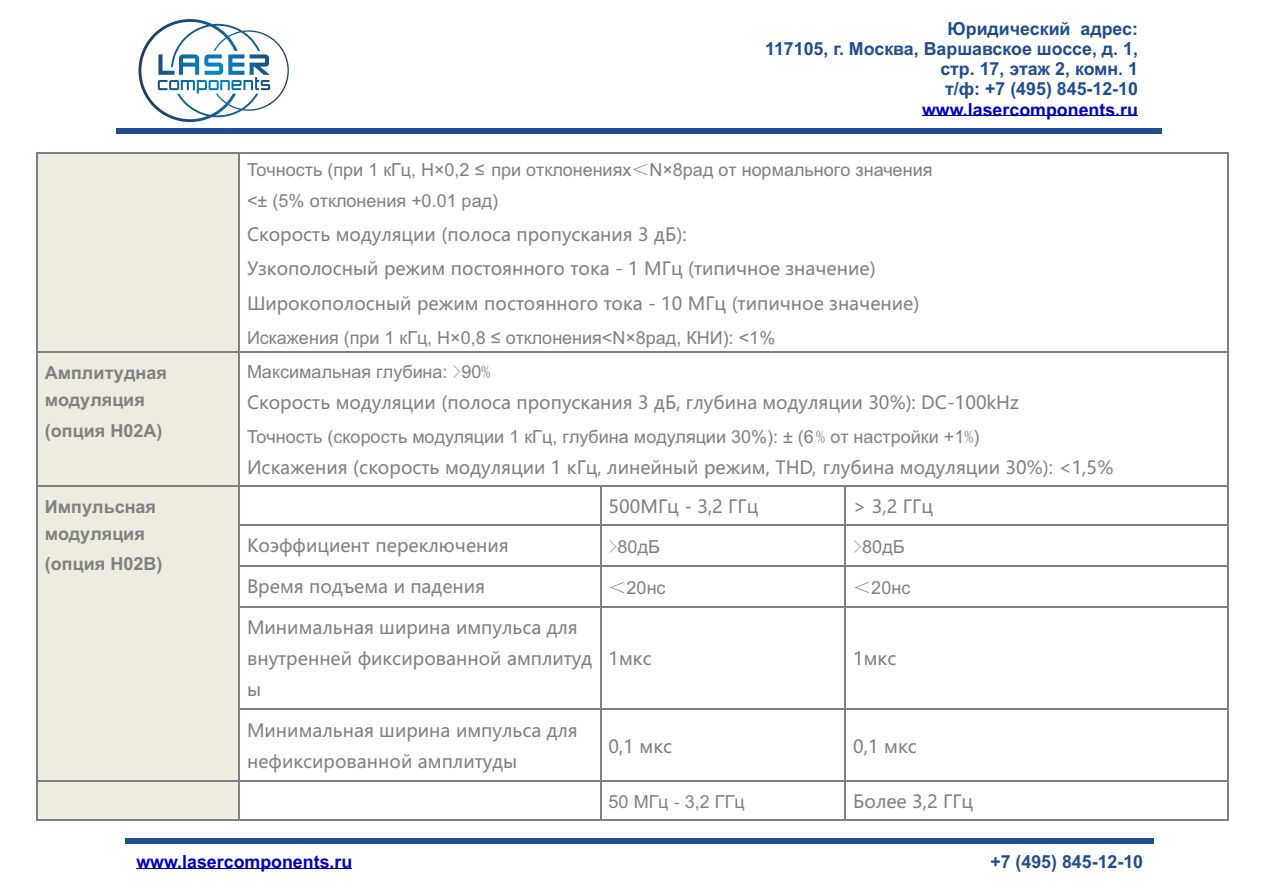
<style>
.page{position:relative;width:1263px;height:893px;background:#fff}
.page>*{position:absolute;margin:0;border:0;box-sizing:border-box;transform-origin:0 0}
.t1{font:18px/30.9px "Microsoft Ya Hei";color:#808080}
.t2{font:18px/31.3px "Arial";color:#808080}
.t3{font:700 18px/20.1px "Arial";color:#1f4d8f;text-align:right}
.t4{font:700 18px/27px "Arial";color:#808080}
.t5{font:700 18px "Arial";color:#0000c4}
.s1{font-family:"Sim Sun"}
.s2{font-family:"Calibri"}
</style>
<div class="page">
<svg style="left:138px;top:19px;width:151px;height:103px"></svg>
<hr style="left:922px;top:116px;width:216px;height:1px;background:#0000c4">
<div style="left:117px;top:128px;width:1045px;height:6px;background:#1f4d8f"></div>
<div style="left:125px;top:838px;width:1028px;height:5px;background:#1f4d8f"></div>
<hr style="left:136px;top:868px;width:216px;height:1px;background:#0000c4">
<div style="left:38px;top:154px;width:201px;height:198px;background:#eeece1"></div>
<hr style="left:37px;top:153px;width:202px;height:1px;background:#808080">
<hr style="left:240px;top:153px;width:987px;height:1px;background:#808080">
<hr style="left:36px;top:154px;width:1px;height:198px;background:#808080">
<hr style="left:239px;top:154px;width:1px;height:198px;background:#808080">
<hr style="left:1227px;top:154px;width:1px;height:198px;background:#808080">
<div style="left:38px;top:353px;width:201px;height:132px;background:#eeece1"></div>
<hr style="left:37px;top:352px;width:202px;height:1px;background:#808080">
<hr style="left:240px;top:352px;width:987px;height:1px;background:#808080">
<hr style="left:36px;top:353px;width:1px;height:132px;background:#808080">
<hr style="left:239px;top:353px;width:1px;height:132px;background:#808080">
<hr style="left:1227px;top:353px;width:1px;height:132px;background:#808080">
<div style="left:38px;top:486px;width:201px;height:294px;background:#eeece1"></div>
<hr style="left:37px;top:485px;width:202px;height:1px;background:#808080">
<hr style="left:240px;top:485px;width:360px;height:1px;background:#808080">
<hr style="left:601px;top:485px;width:243px;height:1px;background:#808080">
<hr style="left:846px;top:485px;width:381px;height:1px;background:#808080">
<hr style="left:36px;top:486px;width:1px;height:38px;background:#808080">
<hr style="left:239px;top:486px;width:1px;height:38px;background:#808080">
<hr style="left:600px;top:486px;width:1px;height:38px;background:#808080">
<hr style="left:844px;top:486px;width:2px;height:38px;background:#808080">
<hr style="left:1227px;top:486px;width:1px;height:38px;background:#808080">
<hr style="left:240px;top:524px;width:360px;height:1px;background:#808080">
<hr style="left:601px;top:524px;width:243px;height:1px;background:#808080">
<hr style="left:846px;top:524px;width:381px;height:1px;background:#808080">
<hr style="left:36px;top:526px;width:1px;height:39px;background:#808080">
<hr style="left:239px;top:526px;width:1px;height:39px;background:#808080">
<hr style="left:600px;top:526px;width:1px;height:39px;background:#808080">
<hr style="left:844px;top:526px;width:2px;height:39px;background:#808080">
<hr style="left:1227px;top:526px;width:1px;height:39px;background:#808080">
<hr style="left:240px;top:565px;width:360px;height:1px;background:#808080">
<hr style="left:601px;top:565px;width:243px;height:1px;background:#808080">
<hr style="left:846px;top:565px;width:381px;height:1px;background:#808080">
<hr style="left:36px;top:567px;width:1px;height:39px;background:#808080">
<hr style="left:239px;top:567px;width:1px;height:39px;background:#808080">
<hr style="left:600px;top:567px;width:1px;height:39px;background:#808080">
<hr style="left:844px;top:567px;width:2px;height:39px;background:#808080">
<hr style="left:1227px;top:567px;width:1px;height:39px;background:#808080">
<hr style="left:240px;top:606px;width:360px;height:1px;background:#808080">
<hr style="left:601px;top:606px;width:243px;height:1px;background:#808080">
<hr style="left:846px;top:606px;width:381px;height:1px;background:#808080">
<hr style="left:36px;top:608px;width:1px;height:101px;background:#808080">
<hr style="left:239px;top:608px;width:1px;height:101px;background:#808080">
<hr style="left:600px;top:608px;width:1px;height:101px;background:#808080">
<hr style="left:844px;top:608px;width:2px;height:101px;background:#808080">
<hr style="left:1227px;top:608px;width:1px;height:101px;background:#808080">
<hr style="left:240px;top:709px;width:360px;height:1px;background:#808080">
<hr style="left:601px;top:709px;width:243px;height:1px;background:#808080">
<hr style="left:846px;top:709px;width:381px;height:1px;background:#808080">
<hr style="left:36px;top:711px;width:1px;height:70px;background:#808080">
<hr style="left:239px;top:711px;width:1px;height:70px;background:#808080">
<hr style="left:600px;top:711px;width:1px;height:70px;background:#808080">
<hr style="left:844px;top:711px;width:2px;height:70px;background:#808080">
<hr style="left:1227px;top:711px;width:1px;height:70px;background:#808080">
<div style="left:38px;top:782px;width:201px;height:37px;background:#eeece1"></div>
<hr style="left:37px;top:781px;width:202px;height:1px;background:#808080">
<hr style="left:240px;top:781px;width:360px;height:1px;background:#808080">
<hr style="left:601px;top:781px;width:243px;height:1px;background:#808080">
<hr style="left:846px;top:781px;width:381px;height:1px;background:#808080">
<hr style="left:36px;top:782px;width:1px;height:37px;background:#808080">
<hr style="left:37px;top:819px;width:202px;height:2px;background:#808080">
<hr style="left:239px;top:782px;width:1px;height:37px;background:#808080">
<hr style="left:240px;top:819px;width:360px;height:2px;background:#808080">
<hr style="left:600px;top:782px;width:1px;height:37px;background:#808080">
<hr style="left:601px;top:819px;width:243px;height:2px;background:#808080">
<hr style="left:844px;top:782px;width:2px;height:37px;background:#808080">
<hr style="left:846px;top:819px;width:381px;height:2px;background:#808080">
<hr style="left:1227px;top:782px;width:1px;height:37px;background:#808080">
<p class="t3" style="left:765px;top:20px;width:374px">Юридический адрес:<br>117105, г. Москва, Варшавское шоссе, д. 1, стр. 17, этаж 2, комн. 1<br>т/ф: +7 (495) 845-12-10</p>
<p class="t5" style="left:922px;top:102px;width:217px">www.lasercomponents.ru</p>
<p class="t4" style="left:45px;top:361px;width:123px">Амплитудная модуляция</p>
<p class="t4" style="left:45px;top:418px;width:119px">(опция H02A)</p>
<p class="t4" style="left:45px;top:495px;width:113px">Импульсная модуляция</p>
<p class="t4" style="left:45px;top:552px;width:119px">(опция H02B)</p>
<p class="t2" style="left:247px;top:155px;width:687px">Точность (при 1 кГц, Н×0,2 ≤ при отклонениях<span class="s1">＜</span>N×8рад от нормального значения &lt;± (5% отклонения +0.01 рад)</p>
<p class="t1" style="left:247px;top:219px;width:674px;line-height:34.3px">Скорость модуляции (полоса пропускания 3 дБ):<br>Узкополосный режим постоянного тока - 1 МГц (типичное значение)<br>Широкополосный режим постоянного тока - 10 МГц (типичное значение)</p>
<p class="t2" style="left:247px;top:324px;width:530px">Искажения (при 1 кГц, Н×0,8 ≤ отклонения&lt;N×8рад, КНИ): &lt;1%</p>
<p class="t2" style="left:247px;top:358px;width:245px">Максимальная глубина: <span class="s1">&gt;</span>90<span class="s1">%</span></p>
<p class="t1" style="left:247px;top:389px;width:773px">Скорость модуляции (полоса пропускания 3 дБ, глубина модуляции 30%): DC-100kHz</p>
<p class="t2" style="left:247px;top:422px;width:734px">Точность (скорость модуляции 1 кГц, глубина модуляции 30%): ± (6<span class="s1">%</span> от настройки +1<span class="s1">%</span>)</p>
<p class="t1" style="left:247px;top:453px;width:868px">Искажения (скорость модуляции 1 кГц, линейный режим, THD, глубина модуляции 30%): &lt;1,5%</p>
<p class="t1" style="left:608px;top:492px;width:152px">500МГц - 3,2 ГГц</p>
<p class="t1" style="left:853px;top:492px;width:82px">&gt; 3,2 ГГц</p>
<p class="t1" style="left:247px;top:532px;width:263px">Коэффициент переключения</p>
<p class="t2" style="left:608px;top:533px;width:53px"><span class="s1">&gt;</span>80дБ</p>
<p class="t2" style="left:853px;top:533px;width:53px"><span class="s1">&gt;</span>80дБ</p>
<p class="t1" style="left:247px;top:573px;width:240px">Время подъема и падения</p>
<p class="t2" style="left:608px;top:574px;width:59px"><span class="s1">＜</span>20нс</p>
<p class="t2" style="left:853px;top:574px;width:59px"><span class="s1">＜</span>20нс</p>
<p class="t1" style="left:247px;top:614px;width:347px">Минимальная ширина импульса для внутренней фиксированной амплитуд ы</p>
<p class="t1" style="left:608px;top:645px;width:45px">1мкс</p>
<p class="t1" style="left:853px;top:645px;width:45px">1мкс</p>
<p class="t1" style="left:247px;top:717px;width:332px">Минимальная ширина импульса для нефиксированной амплитуды</p>
<p class="t1" style="left:608px;top:732px;width:65px">0,1 мкс</p>
<p class="t1" style="left:853px;top:732px;width:65px">0,1 мкс</p>
<p class="t2" style="left:608px;top:788px;width:138px">50 МГц <span class="s2">-</span> 3,2 ГГц</p>
<p class="t1" style="left:853px;top:787px;width:122px">Более 3,2 ГГц</p>
<p class="t5" style="left:136px;top:855px;width:217px">www.lasercomponents.ru</p>
<p class="t3" style="left:990px;top:853px;width:154px">+7 (495) 845-12-10</p>
</div>
